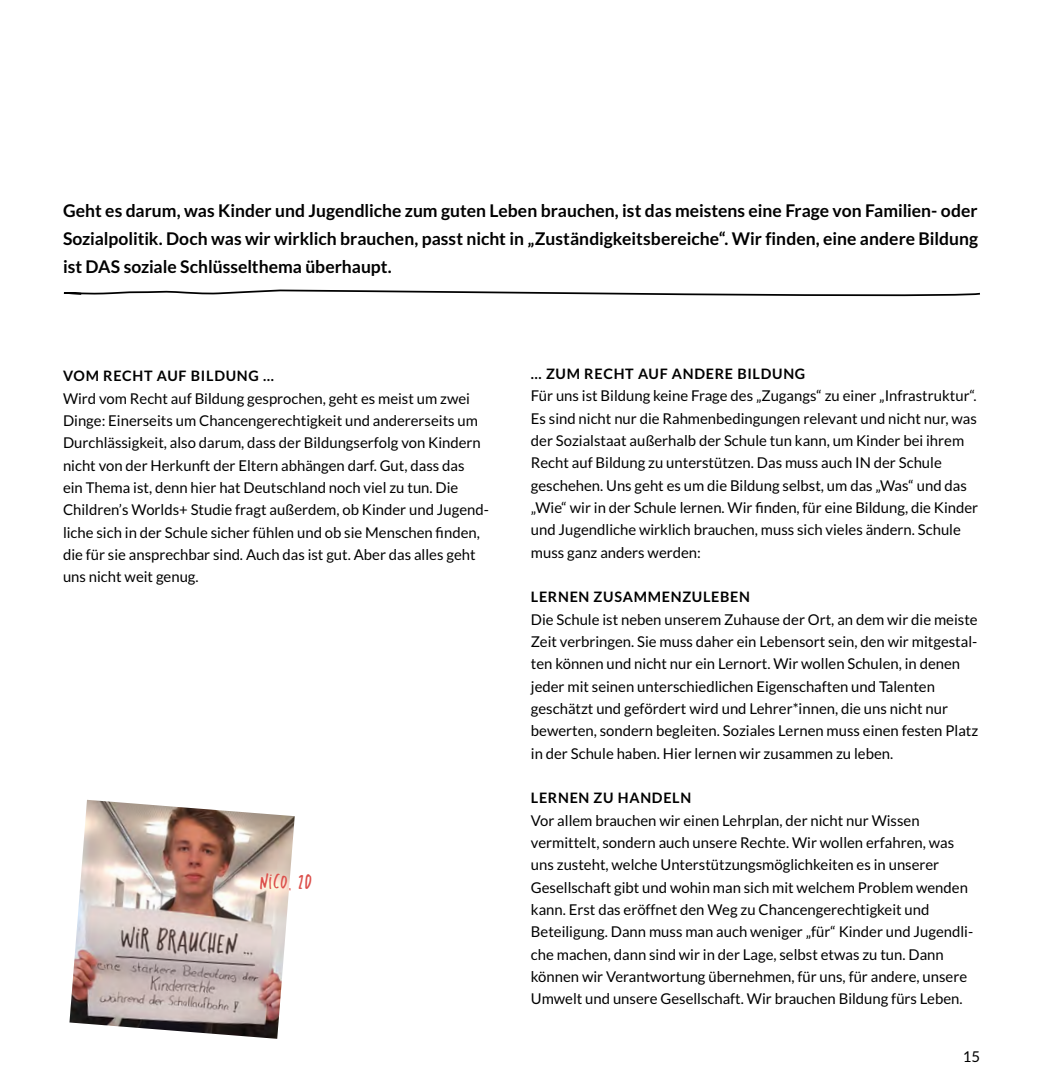
<style>
.page{position:relative;width:1042px;height:1092px;background:#fff}
.page>*{position:absolute;margin:0;border:0;box-sizing:border-box;transform-origin:0 0}
.t1{font:31.5px "Blessed Appetite Sans";letter-spacing:.03em;color:#dc4f4b}
.t2{font:700 17.5px/28px "Lato";color:#000;text-align:justify}
.t3{font:14.88px/22.4px "Lato";color:#000}
.t4{font:700 14.35px "Lato";letter-spacing:.05em;color:#000}
</style>
<div class="page">
<svg style="left:63px;top:289px;width:917px;height:8px"></svg>
<img style="left:69px;top:799px;width:226px;height:239px">
<p class="t2" style="left:63px;top:197px;width:916px">Geht es darum, was Kinder und Jugendliche zum guten Leben brauchen, ist das meistens eine Frage von Familien- oder Sozialpolitik. Doch was wir wirklich brauchen, passt nicht in „Zuständigkeitsbereiche“. Wir finden, eine andere Bildung ist DAS soziale Schlüsselthema überhaupt.</p>
<p class="t4" style="left:63px;top:368px;width:105px">Vom Recht auf</p>
<p class="t4" style="left:191px;top:368px;width:20px">Bildu</p>
<p class="t4" style="left:237px;top:368px;width:39px">ng …</p>
<p class="t3" style="left:63px;top:387px;width:426px">Wird vom Recht auf Bildung gesprochen, geht es meist um zwei Dinge: Einerseits um Chancengerechtigkeit und andererseits um Durchlässigkeit, also darum, dass der Bildungserfolg von Kindern nicht von der Herkunft der Eltern abhängen darf. Gut, dass das ein Thema ist, denn hier hat Deutschland noch viel zu tun. Die Children’s Worlds+ Studie fragt außerdem, ob Kinder und Jugend&shy;liche sich in der Schule sicher fühlen und ob sie Menschen finden, die für sie ansprechbar sind. Auch das ist gut. Aber das alles geht uns nicht weit genug.</p>
<h1 class="t1" style="left:259px;top:866px;width:54px">nico, 20</h1>
<p class="t4" style="left:531px;top:365px;width:27px">… zum</p>
<p class="t4" style="left:584px;top:365px;width:65px">Recht auf</p>
<p class="t4" style="left:672px;top:365px;width:33px">andere</p>
<p class="t4" style="left:737px;top:365px;width:20px">Bildu</p>
<p class="t4" style="left:783px;top:365px;width:20px">ng</p>
<p class="t3" style="left:531px;top:384px;width:449px">Für uns ist Bildung keine Frage des „Zugangs“ zu einer „Infrastruktur“.<br>Es sind nicht nur die Rahmenbedingungen relevant und nicht nur, was der Sozialstaat außerhalb der Schule tun kann, um Kinder bei ihrem Recht auf Bildung zu unterstützen. Das muss auch IN der Schule geschehen. Uns geht es um die Bildung selbst, um das „Was“ und das „Wie“ wir in der Schule lernen. Wir finden, für eine Bildung, die Kinder und Jugendliche wirklich brauchen, muss sich vieles ändern. Schule muss ganz anders werden:</p>
<p class="t4" style="left:531px;top:588px;width:75px">Lernen zusamme</p>
<p class="t4" style="left:671px;top:588px;width:22px">nzulebe</p>
<p class="t4" style="left:739px;top:588px;width:12px">n</p>
<p class="t3" style="left:531px;top:608px;width:449px">Die Schule ist neben unserem Zuhause der Ort, an dem wir die meiste Zeit verbringen. Sie muss daher ein Lebensort sein, den wir mitgestal&shy;ten können und nicht nur ein Lernort. Wir wollen Schulen, in denen jeder mit seinen unterschiedlichen Eigenschaften und Talenten geschätzt und gefördert wird und Lehrer*innen, die uns nicht nur bewerten, sondern begleiten. Soziales Lernen muss einen festen Platz in der Schule haben. Hier lernen wir zusammen zu leben.</p>
<p class="t4" style="left:531px;top:789px;width:131px">Lernen zu handel</p>
<p class="t4" style="left:680px;top:789px;width:12px">n</p>
<p class="t3" style="left:531px;top:808px;width:444px">Vor allem brauchen wir einen Lehrplan, der nicht nur Wissen vermittelt, sondern auch unsere Rechte. Wir wollen erfahren, was uns zusteht, welche Unterstützungsmöglichkeiten es in unserer Gesellschaft gibt und wohin man sich mit welchem Problem wenden kann. Erst das eröffnet den Weg zu Chancengerechtigkeit und Beteiligung. Dann muss man auch weniger „für“ Kinder und Jugendli&shy;che machen, dann sind wir in der Lage, selbst etwas zu tun. Dann können wir Verantwortung übernehmen, für uns, für andere, unsere Umwelt und unsere Gesellschaft. Wir brauchen Bildung fürs Leben.</p>
<p class="t3" style="left:962px;top:1044px;width:19px">15</p>
</div>
